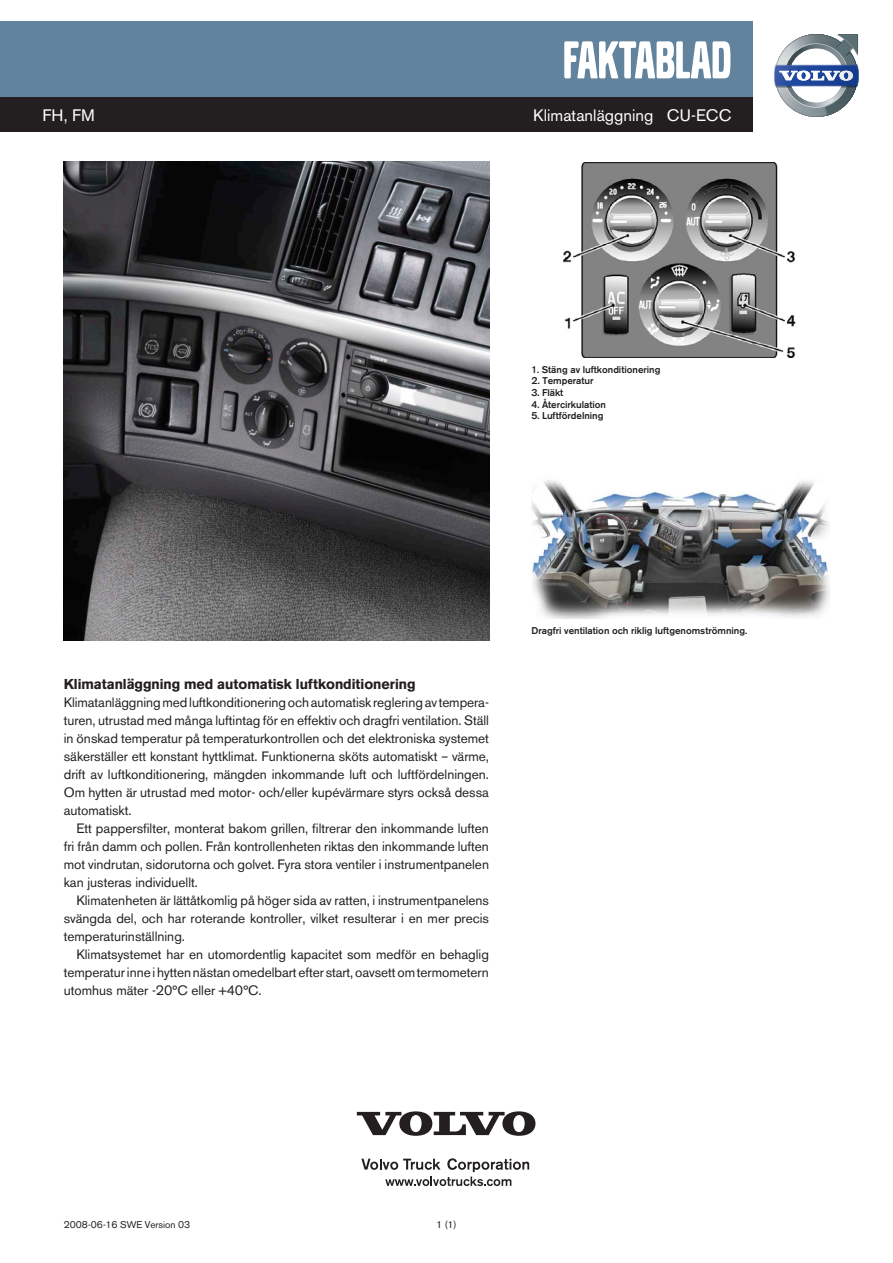
<style>
.page{position:relative;width:893px;height:1263px;background:#fff}
.page>*{position:absolute;margin:0;border:0;box-sizing:border-box;transform-origin:0 0}
.t1{font:55.5px "Volvo Broad Pro";letter-spacing:-.005em;color:#fff}
.t2{font:16.5px "Volvo Sans Pro";color:#fff}
.t3{font:700 14.25px "Volvo Sans Pro";color:#231f20}
.t4{font:13.5px/18px "Volvo Sans Pro";color:#231f20;text-align:justify}
.t5{font:500 9.75px "Volvo Sans Pro";color:#231f20}
.t6{font:9.75px "Volvo Sans Pro";color:#231f20}
</style>
<div class="page">
<div style="left:0;top:21px;width:753px;height:77px;background:#61839e"></div>
<div style="left:0;top:98px;width:753px;height:34px;background:#231f20"></div>
<svg style="left:357px;top:1111px;width:178px;height:25px"></svg>
<svg style="left:361px;top:1158px;width:168px;height:28px"></svg>
<img style="left:774px;top:66px;width:1px;height:19px">
<img style="left:858px;top:67px;width:1px;height:17px">
<svg style="left:775px;top:34px;width:83px;height:83px"></svg>
<img style="left:64px;top:162px;width:425px;height:479px">
<img style="left:531px;top:480px;width:298px;height:138px">
<img style="left:563px;top:163px;width:233px;height:194px">
<h1 class="t1" style="left:563px;top:34px;width:170px">FAKTABLAD</h1>
<p class="t2" style="left:43px;top:105px;width:54px">FH, FM</p>
<p class="t2" style="left:533px;top:105px;width:200px">Klimatanläggning CU-ECC</p>
<p class="t5" style="left:531px;top:363px;width:130px">1. Stäng av luftkonditionering</p>
<p class="t5" style="left:531px;top:375px;width:64px">2. Temperatur</p>
<p class="t5" style="left:531px;top:387px;width:33px">3. Fläkt</p>
<p class="t5" style="left:531px;top:398px;width:76px">4. Återcirkulation</p>
<p class="t5" style="left:531px;top:410px;width:73px">5. Luftfördelning</p>
<p class="t3" style="left:64px;top:675px;width:353px">Klimatanläggning med automatisk luftkonditionering</p>
<p class="t4" style="left:64px;top:693px;width:427px">Klimatanläggning med luftkonditionering och automatisk reglering av tempera&shy;turen, utrustad med många luftintag för en effektiv och dragfri ventilation. Ställ in önskad temperatur på temperaturkontrollen och det elektroniska systemet säkerställer ett konstant hyttklimat. Funktionerna sköts automatiskt – värme, drift av luftkonditionering, mängden inkommande luft och luftfördelningen.<br>Om hytten är utrustad med motor- och/eller kupévärmare styrs också dessa automatiskt.</p>
<p class="t4" style="left:64px;top:819px;width:427px;text-indent:13px">Ett pappersfilter, monterat bakom grillen, filtrerar den inkommande luften fri från damm och pollen. Från kontrollenheten riktas den inkommande luften mot vindrutan, sidorutorna och golvet. Fyra stora ventiler i instrumentpanelen kan justeras individuellt.</p>
<p class="t4" style="left:64px;top:891px;width:427px;text-indent:13px">Klimatenheten är lättåtkomlig på höger sida av ratten, i instrumentpanelens svängda del, och har roterande kontroller, vilket resulterar i en mer precis temperaturinställning.</p>
<p class="t4" style="left:64px;top:945px;width:427px;text-indent:13px">Klimatsystemet har en utomordentlig kapacitet som medför en behaglig temperatur inne i hytten nästan omedelbart efter start, oavsett om termometern utomhus mäter -20°C eller +40°C.</p>
<p class="t5" style="left:531px;top:624px;width:217px">Dragfri ventilation och riklig luftgenomströmning.</p>
<p class="t6" style="left:64px;top:1219px;width:128px">2008-06-16 SWE Version 03</p>
<p class="t6" style="left:436px;top:1219px;width:21px">1 (1)</p>
</div>
